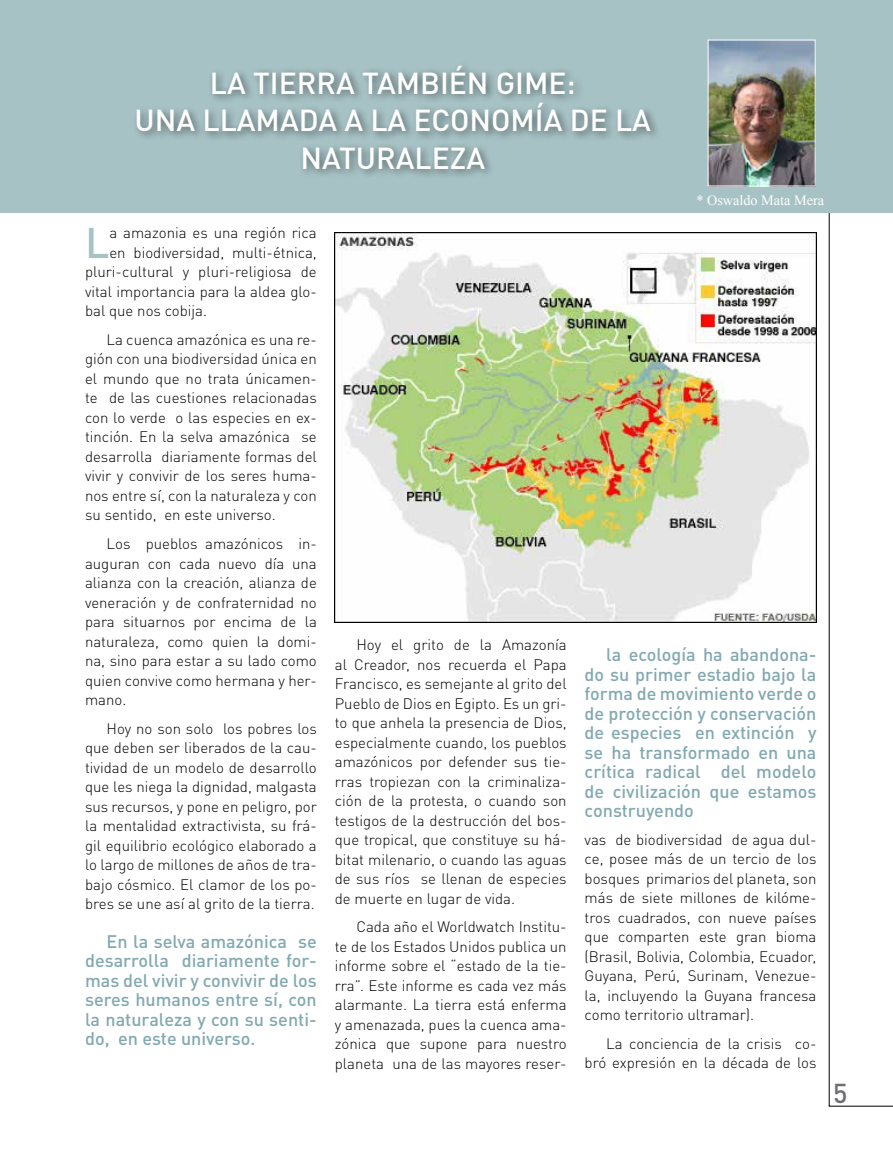
<style>
.page{position:relative;width:893px;height:1170px;background:#fff}
.page>*{position:absolute;margin:0;border:0;box-sizing:border-box;transform-origin:0 0}
.t1{font:500 42.45px "DIN Pro";color:#a7c2c5}
.t2{font:500 30px/37.5px "DIN Pro";color:#fff;text-align:center}
.t3{font:500 27px "DIN Pro";color:#6d6e71}
.t4{font:500 18px/19.5px "DIN Pro";color:#82a9b1;text-align:justify}
.t5{font:300 15px/19.5px "DIN Pro";color:#000;text-align:justify}
.t6{font:14.25px "Times New Roman";color:#fff}
</style>
<div class="page">
<svg style="left:829px;top:213px;width:64px;height:893px"></svg>
<div style="left:0;top:0;width:893px;height:213px;background:#a7c2c5"></div>
<div style="left:132px;top:60px;width:529px;height:119px;background:#000;opacity:.5"></div>
<img style="left:710px;top:42px;width:103px;height:142px">
<div style="left:708px;top:40px;width:107px;height:146px;border:1px solid #fff"></div>
<img style="left:335px;top:232px;width:481px;height:390px">
<h2 class="t2" style="left:135px;top:61px;width:518px">LA TIERRA TAMBIÉN GIME:<br>UNA LLAMADA A LA ECONOMÍA DE LA<br>NATURALEZA</h2>
<p class="t6" style="left:696px;top:190px;width:129px">* Oswaldo Mata Mera</p>
<h1 class="t1" style="left:85px;top:208px;width:26px">L</h1>
<p class="t5" style="left:109px;top:222px;width:209px">a amazonia es una región rica</p>
<p class="t5" style="left:109px;top:241px;width:209px">en biodiversidad, multi-étnica,</p>
<p class="t5" style="left:85px;top:261px;width:233px">pluri-cultural y pluri-religiosa de</p>
<p class="t5" style="left:85px;top:280px;width:233px">vital importancia para la aldea glo-</p>
<p class="t5" style="left:85px;top:300px;width:124px">bal que nos cobija.</p>
<p class="t5" style="left:85px;top:328px;width:233px;text-indent:22px">La cuenca amazónica es una re&shy;gión con una biodiversidad única en el mundo que no trata únicamen&shy;te de las cuestiones relacionadas con lo verde o las especies en ex&shy;tinción. En la selva amazónica se desarrolla diariamente formas del vivir y convivir de los seres huma&shy;nos entre sí, con la naturaleza y con su sentido, en este universo.</p>
<p class="t5" style="left:85px;top:532px;width:233px;text-indent:22px">Los pueblos amazónicos in&shy;auguran con cada nuevo día una alianza con la creación, alianza de veneración y de confraternidad no para situarnos por encima de la naturaleza, como quien la domi&shy;na, sino para estar a su lado como quien convive como hermana y her&shy;mano.</p>
<p class="t5" style="left:85px;top:717px;width:233px;text-indent:22px">Hoy no son solo los pobres los que deben ser liberados de la cau&shy;tividad de un modelo de desarrollo que les niega la dignidad, malgasta sus recursos, y pone en peligro, por la mentalidad extractivista, su frá&shy;gil equilibrio ecológico elaborado a lo largo de millones de años de tra&shy;bajo cósmico. El clamor de los po&shy;bres se une así al grito de la tierra.</p>
<p class="t4" style="left:85px;top:929px;width:233px;text-indent:22px">En la selva amazónica se desarrolla diariamente for&shy;mas del vivir y convivir de los seres humanos entre sí, con la naturaleza y con su senti&shy;do, en este universo.</p>
<p class="t5" style="left:335px;top:633px;width:233px;text-indent:22px">Hoy el grito de la Amazonía al Creador, nos recuerda el Papa Francisco, es semejante al grito del Pueblo de Dios en Egipto. Es un gri&shy;to que anhela la presencia de Dios, especialmente cuando, los pueblos amazónicos por defender sus tie&shy;rras tropiezan con la criminaliza&shy;ción de la protesta, o cuando son testigos de la destrucción del bos&shy;que tropical, que constituye su há&shy;bitat milenario, o cuando las aguas de sus ríos se llenan de especies de muerte en lugar de vida.</p>
<p class="t5" style="left:335px;top:915px;width:233px;text-indent:22px">Cada año el Worldwatch Institu&shy;te de los Estados Unidos publica un informe sobre el “estado de la tie&shy;rra”. Este informe es cada vez más alarmante. La tierra está enferma y amenazada, pues la cuenca ama&shy;zónica que supone para nuestro planeta una de las mayores reser-</p>
<p class="t4" style="left:585px;top:643px;width:233px;text-indent:22px">la ecología ha abandona&shy;do su primer estadio bajo la forma de movimiento verde o de protección y conservación de especies en extinción y se ha transformado en una crítica radical del modelo de civilización que estamos construyendo</p>
<p class="t5" style="left:585px;top:828px;width:233px">vas de biodiversidad de agua dul&shy;ce, posee más de un tercio de los bosques primarios del planeta, son más de siete millones de kilóme&shy;tros cuadrados, con nueve países que comparten este gran bioma (Brasil, Bolivia, Colombia, Ecuador, Guyana, Perú, Surinam, Venezue&shy;la, incluyendo la Guyana francesa como territorio ultramar).</p>
<p class="t5" style="left:585px;top:1032px;width:233px;text-align:right">La conciencia de la crisis co&shy;bró expresión en la década de los</p>
<h3 class="t3" style="left:833px;top:1071px;width:16px">5</h3>
</div>
